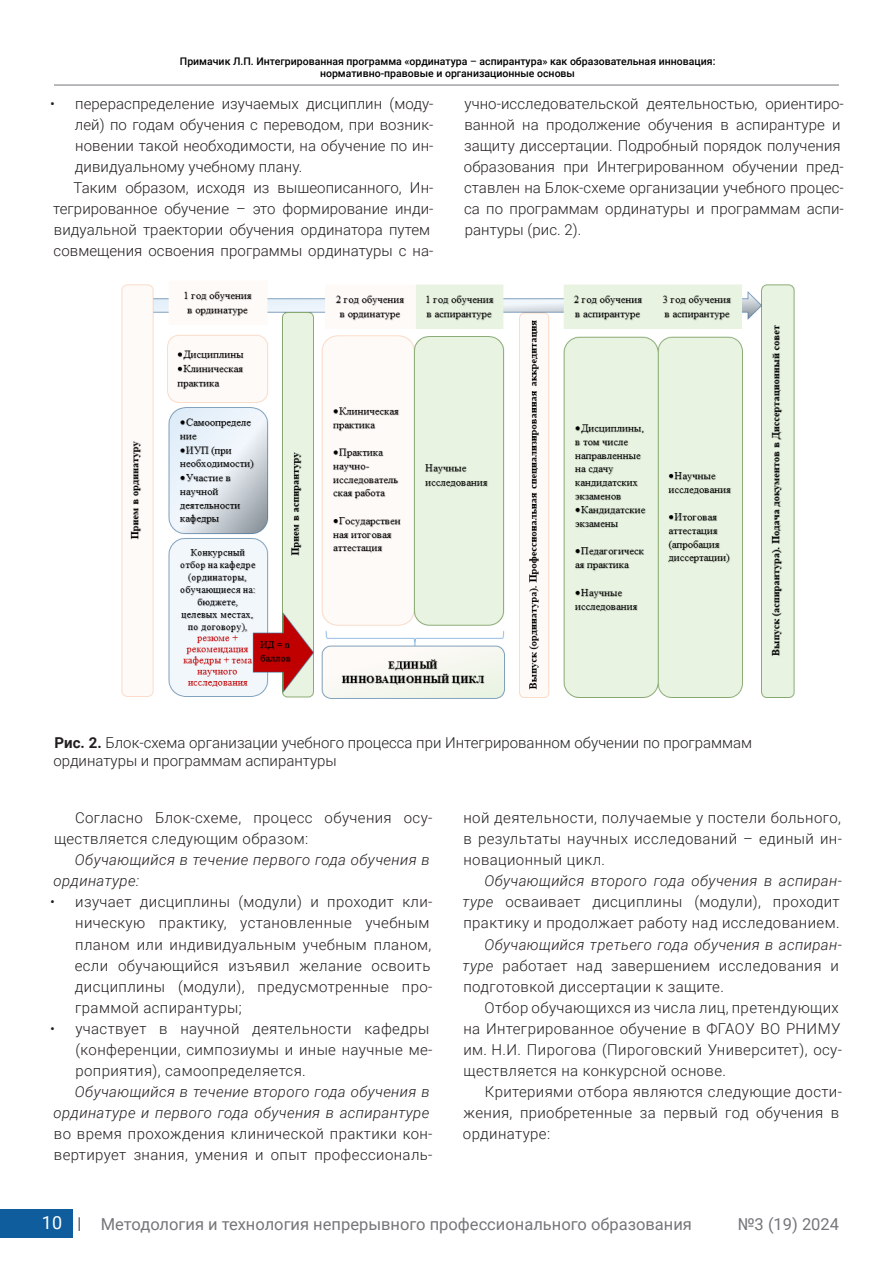
<style>
.page{position:relative;width:893px;height:1263px;background:#fff}
.page>*{position:absolute;margin:0;border:0;box-sizing:border-box;transform-origin:0 0}
.t1{font:18px "Roboto";color:#fff}
.t2{font:16.5px "Roboto";color:#757679}
.t3{font:300 15px/21px "Roboto";letter-spacing:.025em;color:#231f20}
.t4{font:300 15px/21px "Roboto";letter-spacing:.005em;color:#231f20}
.t5{font:300 15px/18px "Roboto";color:#231f20}
.t6{font:italic 300 15px/21px "Roboto";letter-spacing:.025em;color:#231f20}
.t7{font:500 10.5px "Roboto";color:#000}
.s1{color:#231f20}
.s2{font-weight:700}
.s3{font-style:italic}
</style>
<div class="page">
<img style="left:121px;top:284px;width:674px;height:415px">
<hr style="left:54px;top:85px;width:785px;height:1px;background:#757679">
<div style="left:0;top:1209px;width:72px;height:28px;background:#105d9d"></div>
<svg style="left:78px;top:1217px;width:2px;height:14px"></svg>
<p class="t7" style="left:180px;top:54px;width:537px">Примачик Л.П. Интегрированная программа «ординатура <span class="s1">–</span> аспирантура» как образовательная инновация:</p>
<p class="t7" style="left:320px;top:66px;width:256px">нормативно-правовые и организационные основы</p>
<p class="t3" style="left:75px;top:93px;width:360px;text-align:justify;text-indent:-25px">• перераспределение изучаемых дисциплин (моду&shy;лей) по годам обучения с переводом, при возник&shy;новении такой необходимости, на обучение по ин&shy;дивидуальному учебному плану.</p>
<p class="t4" style="left:53px;top:177px;width:382px;text-indent:20px">Таким образом, исходя из вышеописанного, Ин&shy;тегрированное обучение – это формирование инди&shy;видуальной траектории обучения ординатора путем совмещения освоения программы ординатуры с на-</p>
<p class="t4" style="left:464px;top:93px;width:382px">учно-исследовательской деятельностью, ориентиро&shy;ванной на продолжение обучения в аспирантуре и защиту диссертации. Подробный порядок получения образования при Интегрированном обучении пред&shy;ставлен на Блок-схеме организации учебного процес&shy;са по программам ординатуры и программам аспи&shy;рантуры (рис. 2).</p>
<p class="t5" style="left:53px;top:733px;width:700px"><span class="s2">Рис. 2.</span> Блок-схема организации учебного процесса при Интегрированном обучении по программам ординатуры и программам аспирантуры</p>
<p class="t3" style="left:54px;top:807px;width:380px;text-indent:21px">Согласно Блок-схеме, процесс обучения осу&shy;ществляется следующим образом:</p>
<p class="t6" style="left:54px;top:849px;width:378px;text-indent:21px">Обучающийся в течение первого года обучения в ординатуре:</p>
<p class="t3" style="left:75px;top:891px;width:359px;text-indent:-24px">• изучает дисциплины (модули) и проходит кли&shy;ническую практику, установленные учебным планом или индивидуальным учебным планом, если обучающийся изъявил желание освоить дисциплины (модули), предусмотренные про&shy;граммой аспирантуры;</p>
<p class="t3" style="left:75px;top:1017px;width:359px;text-indent:-25px">• участвует в научной деятельности кафедры (конференции, симпозиумы и иные научные ме&shy;роприятия), самоопределяется.</p>
<p class="t3" style="left:54px;top:1080px;width:380px;text-indent:21px"><span class="s3">Обучающийся в течение второго года обучения в ординатуре и первого года обучения в аспирантуре </span>во время прохождения клинической практики кон&shy;вертирует знания, умения и опыт профессиональ-</p>
<p class="t3" style="left:463px;top:807px;width:380px;text-align:justify">ной деятельности, получаемые у постели больного, в результаты научных исследований – единый ин&shy;новационный цикл.</p>
<p class="t3" style="left:463px;top:870px;width:381px;text-indent:22px"><span class="s3">Обучающийся второго года обучения в аспиран&shy;туре</span> осваивает дисциплины (модули), проходит практику и продолжает работу над исследованием.</p>
<p class="t3" style="left:463px;top:933px;width:381px;text-indent:22px"><span class="s3">Обучающийся третьего года обучения в аспиран&shy;туре</span> работает над завершением исследования и подготовкой диссертации к защите.</p>
<p class="t3" style="left:463px;top:996px;width:380px;text-indent:21px">Отбор обучающихся из числа лиц, претендующих на Интегрированное обучение в ФГАОУ ВО РНИМУ им. Н.И. Пирогова (Пироговский Университет), осу&shy;ществляется на конкурсной основе.</p>
<p class="t3" style="left:463px;top:1080px;width:381px;text-indent:22px">Критериями отбора являются следующие дости&shy;жения, приобретенные за первый год обучения в ординатуре:</p>
<p class="t1" style="left:42px;top:1210px;width:22px">10</p>
<p class="t2" style="left:101px;top:1212px;width:593px">Методология и технология непрерывного профессионального образования</p>
<p class="t2" style="left:738px;top:1213px;width:103px">№3 (19) 2024</p>
</div>
